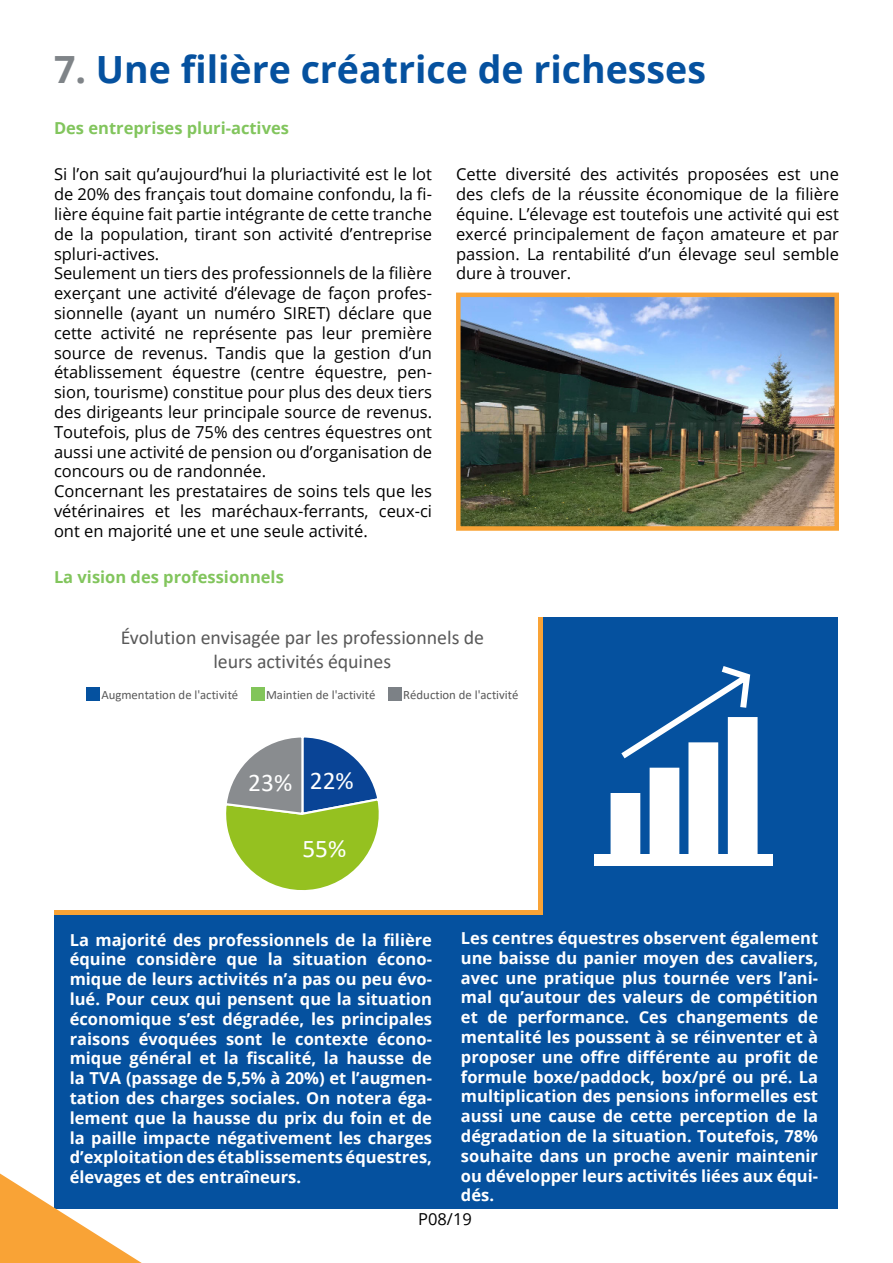
<style>
.page{position:relative;width:893px;height:1263px;background:#fff}
.page>*{position:absolute;margin:0;border:0;box-sizing:border-box;transform-origin:0 0}
.Style_de_paragraphe{font:700 37.5px "Open Sans";color:#05519f}
.t1{font:25.5px "Calibri";color:#fff}
.t2{font:19.95px/24.3px "Calibri";color:#595959;text-align:center}
.Style_de_paragraphe-2{font:16.5px/19.8px "Open Sans";color:#000;text-align:justify}
.Style_de_paragraphe-3{font:700 16.5px/19.8px "Open Sans";color:#fff;text-align:justify}
.Style_de_paragraphe-4{font:700 16.5px "Open Sans";color:#82c55d}
.t3{font:12.75px "Calibri";color:#595959}
.s1{color:#7f8488}
</style>
<div class="page">
<div style="left:54px;top:617px;width:783px;height:592px;background:#05519f"></div>
<svg style="left:54px;top:617px;width:484px;height:293px;background:#edf2e9"></svg>
<img style="left:461px;top:298px;width:373px;height:228px">
<div style="left:456px;top:293px;width:383px;height:238px;border:4px solid #f9a336"></div>
<hr style="left:538px;top:617px;width:4px;height:297px;background:#f9a336">
<hr style="left:54px;top:910px;width:488px;height:4px;background:#f9a336">
<svg style="left:0;top:1173px;width:142px;height:90px"></svg>
<div style="left:595px;top:854px;width:178px;height:12px;background:#fff"></div>
<div style="left:611px;top:793px;width:29px;height:68px;background:#fff"></div>
<div style="left:728px;top:717px;width:30px;height:143px;background:#fff;border:4px solid #fff"></div>
<div style="left:688px;top:742px;width:30px;height:118px;background:#fff"></div>
<div style="left:650px;top:768px;width:29px;height:93px;background:#fff"></div>
<svg style="left:621px;top:666px;width:134px;height:98px"></svg>
<div style="left:86px;top:687px;width:14px;height:13px;background:#05519f"></div>
<div style="left:388px;top:687px;width:14px;height:13px;background:#7c8186"></div>
<div style="left:251px;top:687px;width:14px;height:13px;background:#82c55a"></div>
<p class="Style_de_paragraphe" style="left:54px;top:43px;width:653px"><span class="s1">7.</span> Une filière créatrice de richesses</p>
<p class="Style_de_paragraphe-4" style="left:54px;top:117px;width:236px">Des entreprises pluri-actives</p>
<p class="Style_de_paragraphe-2" style="left:54px;top:164px;width:380px">Si l’on sait qu’aujourd’hui la pluriactivité est le lot de 20% des français tout domaine confondu, la fi&shy;lière équine fait partie intégrante de cette tranche de la population, tirant son activité d’entreprise spluri-actives.</p>
<p class="Style_de_paragraphe-2" style="left:54px;top:263px;width:380px">Seulement un tiers des professionnels de la filière exerçant une activité d’élevage de façon profes&shy;sionnelle (ayant un numéro SIRET) déclare que cette activité ne représente pas leur première source de revenus. Tandis que la gestion d’un établissement équestre (centre équestre, pen&shy;sion, tourisme) constitue pour plus des deux tiers des dirigeants leur principale source de revenus.<br>Toutefois, plus de 75% des centres équestres ont aussi une activité de pension ou d’organisation de concours ou de randonnée.</p>
<p class="Style_de_paragraphe-2" style="left:54px;top:481px;width:380px">Concernant les prestataires de soins tels que les vétérinaires et les maréchaux-ferrants, ceux-ci ont en majorité une et une seule activité.</p>
<p class="Style_de_paragraphe-2" style="left:456px;top:164px;width:384px">Cette diversité des activités proposées est une des clefs de la réussite économique de la filière équine. L’élevage est toutefois une activité qui est exercé principalement de façon amateure et par passion. La rentabilité d’un élevage seul semble dure à trouver.</p>
<p class="Style_de_paragraphe-4" style="left:54px;top:565px;width:231px">La vision des professionnels</p>
<p class="t2" style="left:121px;top:624px;width:365px">Évolution envisagée par les professionnels de leurs activités équines</p>
<p class="t3" style="left:101px;top:686px;width:138px">Augmentation de l'activité</p>
<p class="t3" style="left:266px;top:686px;width:111px">Maintien de l'activité</p>
<p class="t3" style="left:403px;top:686px;width:117px">Réduction de l'activité</p>
<p class="t1" style="left:248px;top:765px;width:46px">23%</p>
<p class="t1" style="left:310px;top:763px;width:46px">22%</p>
<p class="t1" style="left:302px;top:831px;width:46px">55%</p>
<p class="Style_de_paragraphe-3" style="left:70px;top:929px;width:364px">La majorité des professionnels de la filière équine considère que la situation écono&shy;mique de leurs activités n’a pas ou peu évo&shy;lué. Pour ceux qui pensent que la situation économique s’est dégradée, les principales raisons évoquées sont le contexte écono&shy;mique général et la fiscalité, la hausse de la TVA (passage de 5,5% à 20%) et l’augmen&shy;tation des charges sociales. On notera éga&shy;lement que la hausse du prix du foin et de la paille impacte négativement les charges d’exploitation des établissements équestres, élevages et des entraîneurs.</p>
<p class="Style_de_paragraphe-3" style="left:461px;top:928px;width:359px">Les centres équestres observent également une baisse du panier moyen des cavaliers, avec une pratique plus tournée vers l’ani&shy;mal qu’autour des valeurs de compétition et de performance. Ces changements de mentalité les poussent à se réinventer et à proposer une offre différente au profit de formule boxe/paddock, box/pré ou pré. La multiplication des pensions informelles est aussi une cause de cette perception de la dégradation de la situation. Toutefois, 78% souhaite dans un proche avenir maintenir ou développer leurs activités liées aux équi&shy;dés.</p>
<p class="Style_de_paragraphe-2" style="left:418px;top:1209px;width:55px">P08/19</p>
</div>
